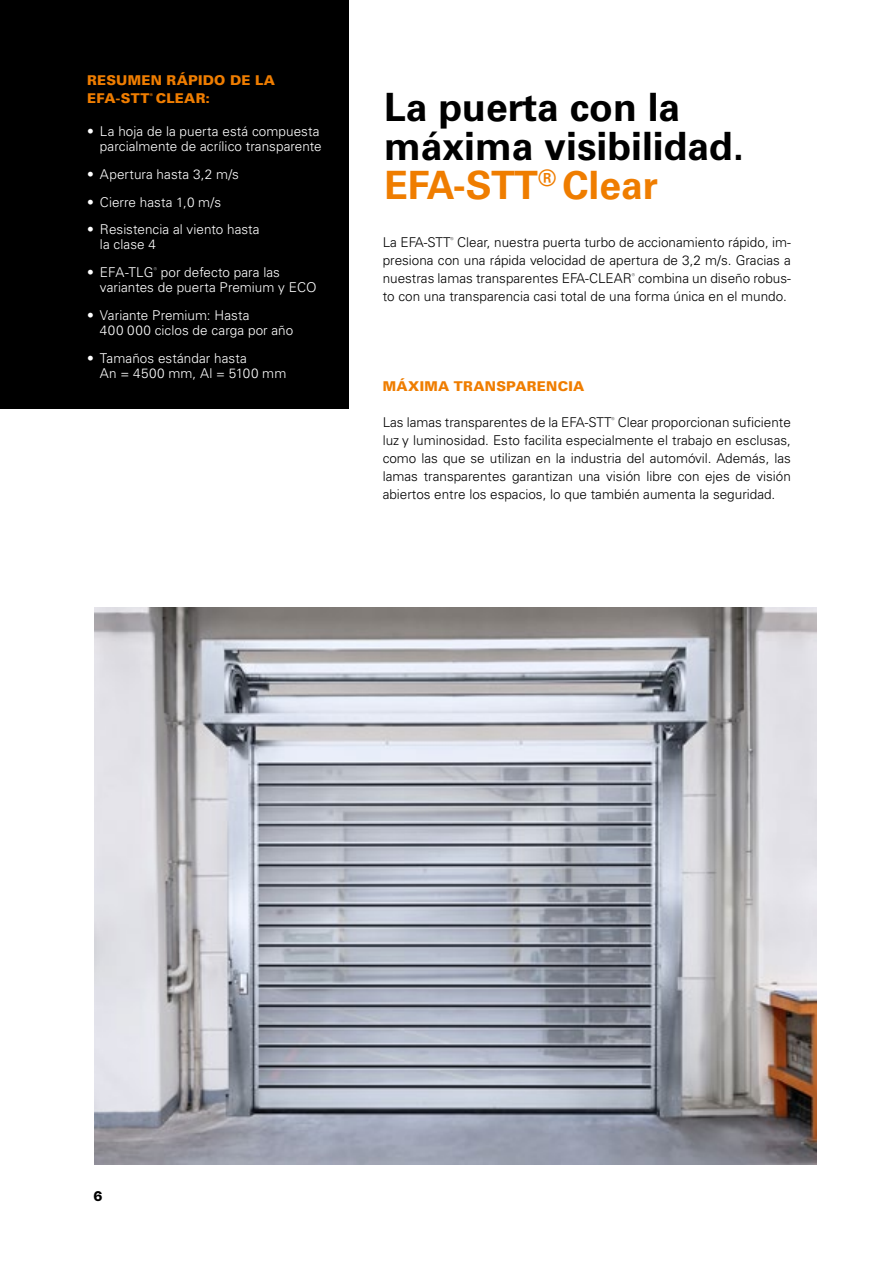
<style>
.page{position:relative;width:893px;height:1263px;background:#fff}
.page>*{position:absolute;margin:0;border:0;box-sizing:border-box;transform-origin:0 0}
.t1{font:700 39px/39px "Univers LT Pro 65";color:#000}
.t2{font:300 13.5px/18px "Univers LT Pro 45";color:#000;text-align:justify}
.t3{font:300 13.5px/15px "Univers LT Pro 45";letter-spacing:.005em;color:#fff}
.t4{font:900 13.5px/18px "Univers LT Pro 75";letter-spacing:.015em;color:#ef7d00}
.t5{font:800 13.5px "Inter";color:#000}
.s1{color:#ef7d00}
</style>
<div class="page">
<div style="left:0;top:0;width:349px;height:409px;background:#000"></div>
<img style="left:94px;top:607px;width:722px;height:557px">
<p class="t4" style="left:87px;top:71px;width:189px">RESUMEN RÁPIDO DE LA<br>EFA-STT<sup>®</sup> CLEAR:</p>
<p class="t3" style="left:87px;top:123px;width:236px;text-align:right">• La hoja de la puerta está compuesta parcialmente de acrílico transparente</p>
<p class="t3" style="left:87px;top:166px;width:153px">• Apertura hasta 3,2 m/s</p>
<p class="t3" style="left:87px;top:194px;width:135px">• Cierre hasta 1,0 m/s</p>
<p class="t3" style="left:100px;top:222px;width:161px;text-indent:-13px">• Resistencia al viento hasta la clase 4</p>
<p class="t3" style="left:100px;top:264px;width:218px;text-indent:-13px">• EFA-TLG<sup>®</sup> por defecto para las variantes de puerta Premium y ECO</p>
<p class="t3" style="left:100px;top:307px;width:195px;text-indent:-13px">• Variante Premium: Hasta<br>400 000 ciclos de carga por año</p>
<p class="t3" style="left:100px;top:350px;width:188px;text-indent:-13px">• Tamaños estándar hasta<br>An = 4500 mm, Al = 5100 mm</p>
<h1 class="t1" style="left:384px;top:86px;width:361px">La puerta con la máxima visibilidad.<br><span class="s1">EFA-STT</span><sup>®</sup> <span class="s1">Clear</span></h1>
<p class="t2" style="left:383px;top:233px;width:410px">La EFA-STT<sup>®</sup> Clear, nuestra puerta turbo de accionamiento rápido, im&shy;presiona con una rápida velocidad de apertura de 3,2 m/s. Gracias a nuestras lamas transparentes EFA-CLEAR<sup>®</sup> combina un diseño robus&shy;to con una transparencia casi total de una forma única en el mundo.</p>
<p class="t4" style="left:383px;top:377px;width:203px">MÁXIMA TRANSPARENCIA</p>
<p class="t2" style="left:383px;top:413px;width:410px">Las lamas transparentes de la EFA-STT<sup>®</sup> Clear proporcionan suficiente luz y luminosidad. Esto facilita especialmente el trabajo en esclusas, como las que se utilizan en la industria del automóvil. Además, las lamas transparentes garantizan una visión libre con ejes de visión abiertos entre los espacios, lo que también aumenta la seguridad.</p>
<p class="t5" style="left:94px;top:1186px;width:11px">6</p>
</div>
